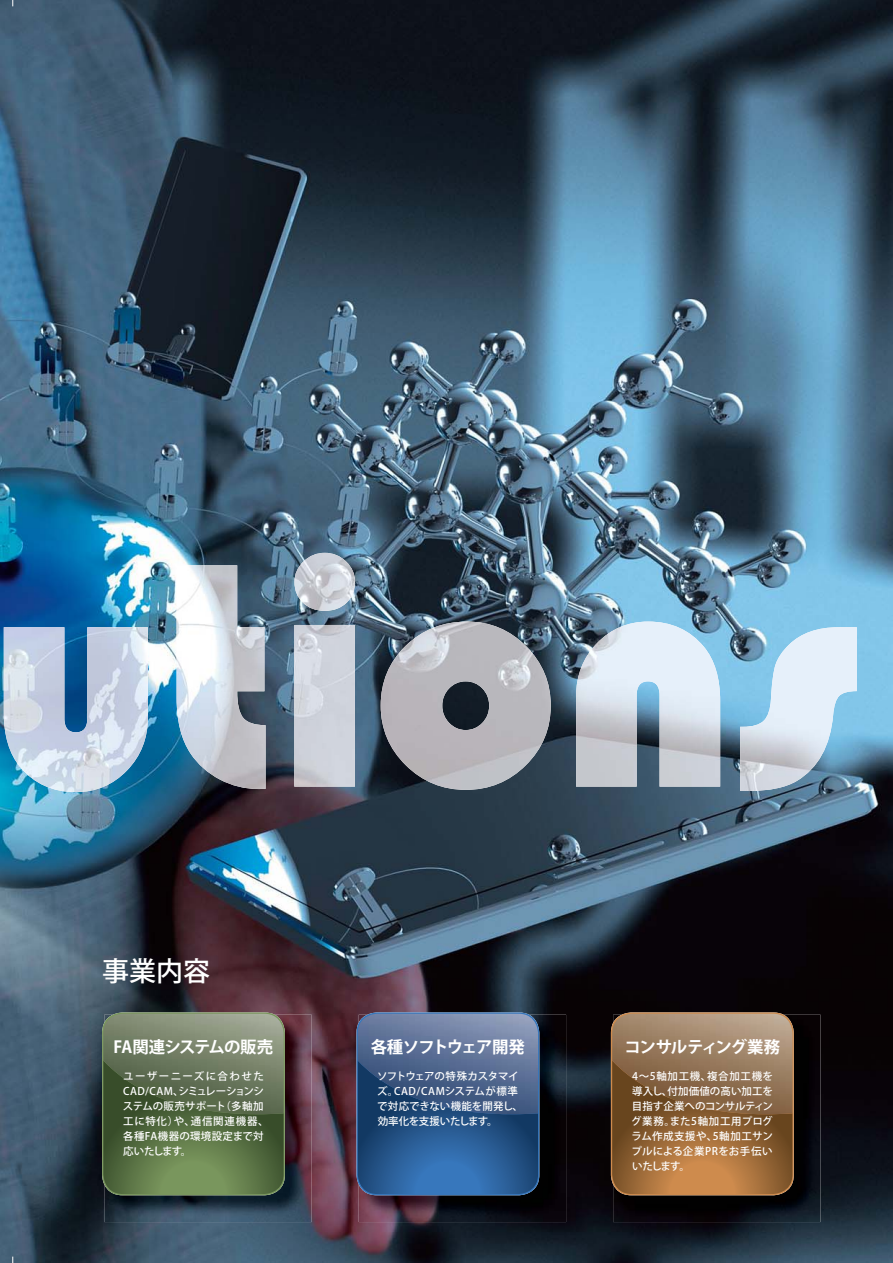
<style>
.page{position:relative;width:893px;height:1263px;background:#fff}
.page>*{position:absolute;margin:0;border:0;box-sizing:border-box;transform-origin:0 0}
.t1{font:27px "Koz Go Pro Medium 90 pv RKSJ H";color:#fff}
.t2{font:16.5px "Koz Go Pro Bold 90 pv RKSJ H";letter-spacing:-.055em;color:#fff}
.t3{font:16.5px "Koz Go Pro Bold 90 pv RKSJ H";letter-spacing:-.08em;color:#fff}
.t4{font:10.5px/15px "Koz Go Pro Medium 90 pv RKSJ H";letter-spacing:.02em;color:#fff}
.t5{font:10.5px/15px "Koz Go Pro Medium 90 pv RKSJ H";letter-spacing:-.015em;color:#fff}
</style>
<div class="page">
<img style="left:0;top:0;width:893px;height:1263px">
<img style="left:4px;top:627px;width:144px;height:165px">
<img style="left:177px;top:565px;width:89px;height:224px">
<img style="left:294px;top:553px;width:61px;height:234px">
<img style="left:381px;top:621px;width:170px;height:169px">
<img style="left:576px;top:621px;width:144px;height:166px">
<img style="left:740px;top:627px;width:117px;height:164px">
<img style="left:104px;top:1015px;width:208px;height:207px">
<div style="left:102px;top:1012px;width:183px;height:183px;background:#819869;border-radius:20px"></div>
<svg style="left:103px;top:1114px;width:181px;height:80px;background:#597244"></svg>
<img style="left:103px;top:1014px;width:181px;height:100px">
<img style="left:613px;top:1015px;width:207px;height:207px">
<svg style="left:611px;top:1012px;width:183px;height:183px"></svg>
<svg style="left:612px;top:1114px;width:180px;height:80px;background:#9a6837"></svg>
<img style="left:612px;top:1014px;width:180px;height:100px">
<img style="left:359px;top:1015px;width:207px;height:207px">
<svg style="left:356px;top:1012px;width:183px;height:183px"></svg>
<svg style="left:358px;top:1114px;width:180px;height:80px;background:#275990"></svg>
<img style="left:358px;top:1014px;width:180px;height:100px">
<h1 class="t1" style="left:102px;top:960px;width:109px">事業内容</h1>
<h2 class="t2" style="left:113px;top:1041px;width:161px">FA関連システムの販売</h2>
<p class="t4" style="left:123px;top:1070px;width:147px">ユーザーニーズに合わせた<br>CAD/CAM、シミュレーションシステムの販売サポート（多軸加工に特化）や、通信関連機器、各種FA機器の環境設定まで対応いたします。</p>
<h2 class="t2" style="left:371px;top:1041px;width:156px">各種ソフトウェア開発</h2>
<p class="t5" style="left:377px;top:1070px;width:148px">ソフトウェアの特殊カスタマイズ。CAD/CAMシステムが標準で対応できない機能を開発し、効率化を支援いたします。</p>
<h2 class="t3" style="left:624px;top:1041px;width:157px">コンサルティング業務</h2>
<p class="t4" style="left:631px;top:1070px;width:143px;text-align:justify">4～5軸加工機、複合加工機を導入し、付加価値の高い加工を目指す企業へのコンサルティング業務。また5軸加工用プログラム作成支援や、5軸加工サンプルによる企業PRをお手伝いいたします。</p>
</div>
